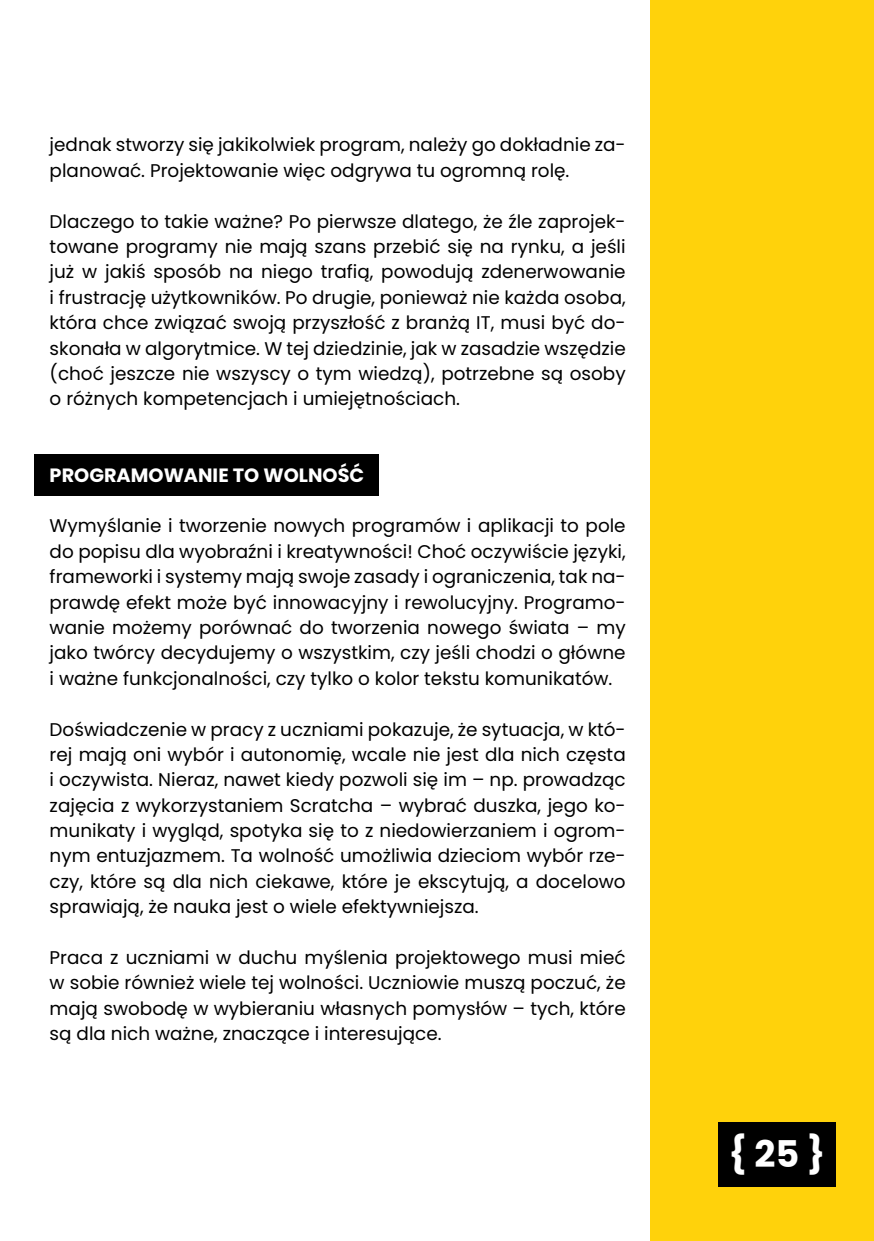
<style>
.page{position:relative;width:874px;height:1241px;background:#fff}
.page>*{position:absolute;margin:0;border:0;box-sizing:border-box;transform-origin:0 0}
.t1{font:700 36.75px "Poppins";color:#fff}
.t2{font:700 19.25px "Poppins";color:#fff}
.t3{font:18.38px/25.4px "Poppins";color:#000;text-align:justify}
</style>
<div class="page">
<div style="left:650px;top:0;width:223px;height:1240px;background:#ffd20b"></div>
<div style="left:718px;top:1122px;width:117px;height:64px;background:#000"></div>
<div style="left:35px;top:454px;width:344px;height:41px;background:#000"></div>
<p class="t3" style="left:50px;top:132px;width:577px">jednak stworzy się jakikolwiek program, należy go dokładnie za&shy;planować. Projektowanie więc odgrywa tu ogromną rolę.</p>
<p class="t3" style="left:50px;top:208px;width:577px">Dlaczego to takie ważne? Po pierwsze dlatego, że źle zaprojek&shy;towane programy nie mają szans przebić się na rynku, a jeśli już w jakiś sposób na niego trafią, powodują zdenerwowanie i frustrację użytkowników. Po drugie, ponieważ nie każda osoba, która chce związać swoją przyszłość z branżą IT, musi być do&shy;skonała w algorytmice. W tej dziedzinie, jak w zasadzie wszędzie (choć jeszcze nie wszyscy o tym wiedzą), potrzebne są osoby o różnych kompetencjach i umiejętnościach.</p>
<p class="t2" style="left:50px;top:463px;width:316px">PROGRAMOWANIE TO WOLNOŚĆ</p>
<p class="t3" style="left:50px;top:513px;width:577px">Wymyślanie i tworzenie nowych programów i aplikacji to pole do popisu dla wyobraźni i kreatywności! Choć oczywiście języki, frameworki i systemy mają swoje zasady i ograniczenia, tak na&shy;prawdę efekt może być innowacyjny i rewolucyjny. Programo&shy;wanie możemy porównać do tworzenia nowego świata – my jako twórcy decydujemy o wszystkim, czy jeśli chodzi o główne i ważne funkcjonalności, czy tylko o kolor tekstu komunikatów.</p>
<p class="t3" style="left:50px;top:716px;width:577px">Doświadczenie w pracy z uczniami pokazuje, że sytuacja, w któ&shy;rej mają oni wybór i autonomię, wcale nie jest dla nich częsta i oczywista. Nieraz, nawet kiedy pozwoli się im – np. prowadząc zajęcia z wykorzystaniem Scratcha – wybrać duszka, jego ko&shy;munikaty i wygląd, spotyka się to z niedowierzaniem i ogrom&shy;nym entuzjazmem. Ta wolność umożliwia dzieciom wybór rze&shy;czy, które są dla nich ciekawe, które je ekscytują, a docelowo sprawiają, że nauka jest o wiele efektywniejsza.</p>
<p class="t3" style="left:50px;top:944px;width:577px">Praca z uczniami w duchu myślenia projektowego musi mieć w sobie również wiele tej wolności. Uczniowie muszą poczuć, że mają swobodę w wybieraniu własnych pomysłów – tych, które są dla nich ważne, znaczące i interesujące.</p>
<h1 class="t1" style="left:728px;top:1132px;width:99px">{ 25 }</h1>
</div>
